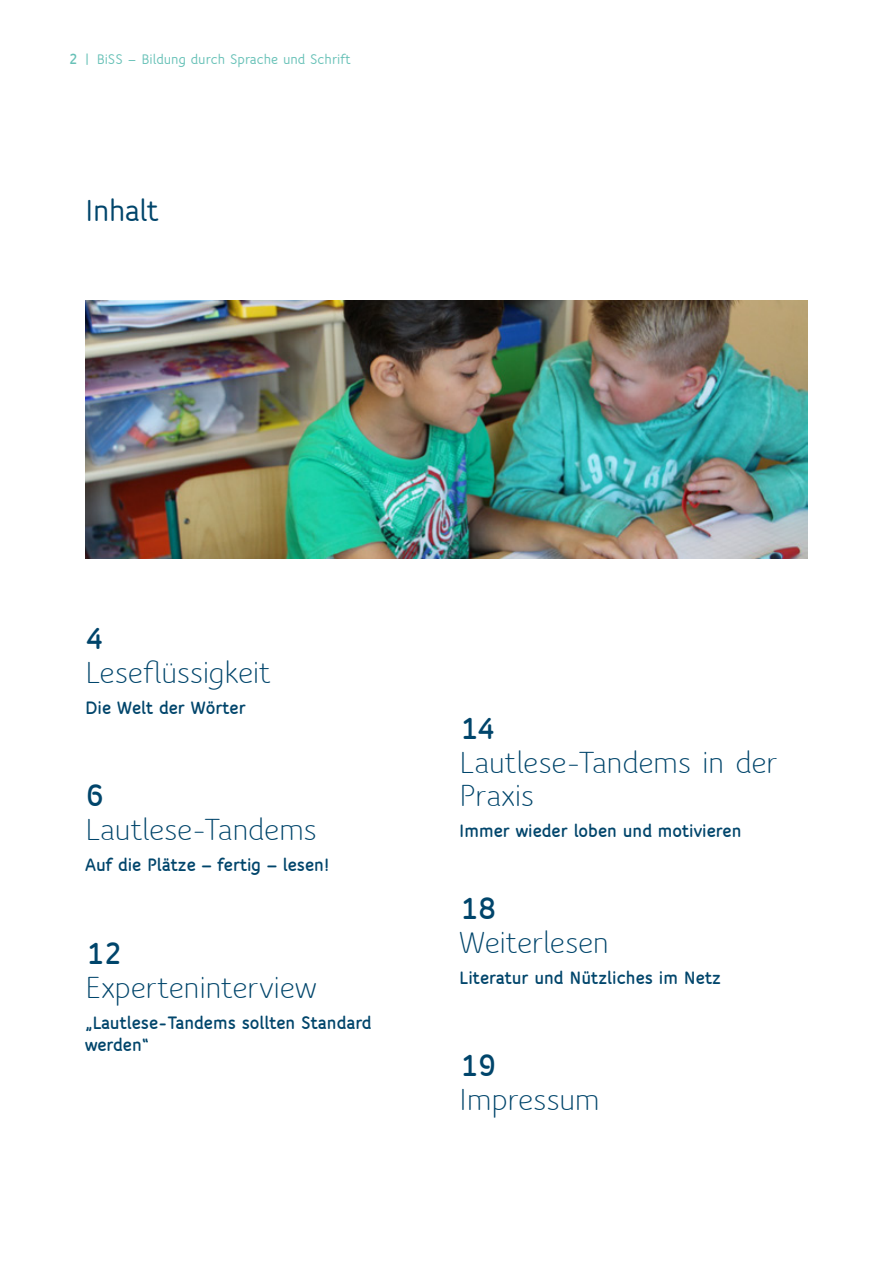
<style>
.page{position:relative;width:893px;height:1263px;background:#fff}
.page>*{position:absolute;margin:0;border:0;box-sizing:border-box;transform-origin:0 0}
.t1{font:33px/33.8px "Speak TF";letter-spacing:-.01em;color:#00456b}
.t2{font:800 33px "Speak TF";letter-spacing:-.05em;color:#00456b}
.t3{font:700 33px "Speak TF";letter-spacing:-.015em;color:#00456b}
.t4{font:800 19.5px/22.5px "Speak TF";color:#00456b}
.t5{font:800 19.5px "Speak";color:#00456b}
.t6{font:700 15px "Speak TF";color:#67c1b7}
.s1{font-weight:800;font-size:15.75px}
.s2{font-size:15.75px}
</style>
<div class="page">
<img style="left:85px;top:300px;width:723px;height:259px">
<p class="t6" style="left:69px;top:50px;width:283px"><span class="s1">2</span> <span class="s2">|</span> BiSS — Bildung durch Sprache und Schrift</p>
<h1 class="t3" style="left:85px;top:192px;width:75px">Inhalt</h1>
<h1 class="t2" style="left:85px;top:619px;width:21px">4</h1>
<h1 class="t1" style="left:85px;top:655px;width:187px">Leseflüssigkeit</h1>
<p class="t4" style="left:85px;top:696px;width:162px">Die Welt der Wörter</p>
<h1 class="t2" style="left:85px;top:776px;width:21px">6</h1>
<h1 class="t1" style="left:85px;top:813px;width:233px">Lautlese-Tandems</h1>
<p class="t4" style="left:85px;top:853px;width:246px">Auf die Plätze — fertig — lesen!</p>
<h1 class="t2" style="left:85px;top:934px;width:40px">12</h1>
<h1 class="t1" style="left:85px;top:970px;width:233px">Experteninterview</h1>
<p class="t4" style="left:85px;top:1011px;width:288px">„Lautlese-Tandems sollten Standard werden“</p>
<h1 class="t2" style="left:459px;top:709px;width:39px">14</h1>
<h1 class="t1" style="left:459px;top:745px;width:320px">Lautlese-Tandems in der<br>Praxis</h1>
<p class="t4" style="left:459px;top:820px;width:284px">Immer wieder loben und motivieren</p>
<h1 class="t2" style="left:459px;top:889px;width:39px">18</h1>
<h1 class="t1" style="left:459px;top:925px;width:151px">Weiterlesen</h1>
<p class="t5" style="left:459px;top:966px;width:263px">Literatur und Nützliches im Netz</p>
<h1 class="t2" style="left:459px;top:1046px;width:39px">19</h1>
<h1 class="t1" style="left:459px;top:1083px;width:142px">Impressum</h1>
</div>
